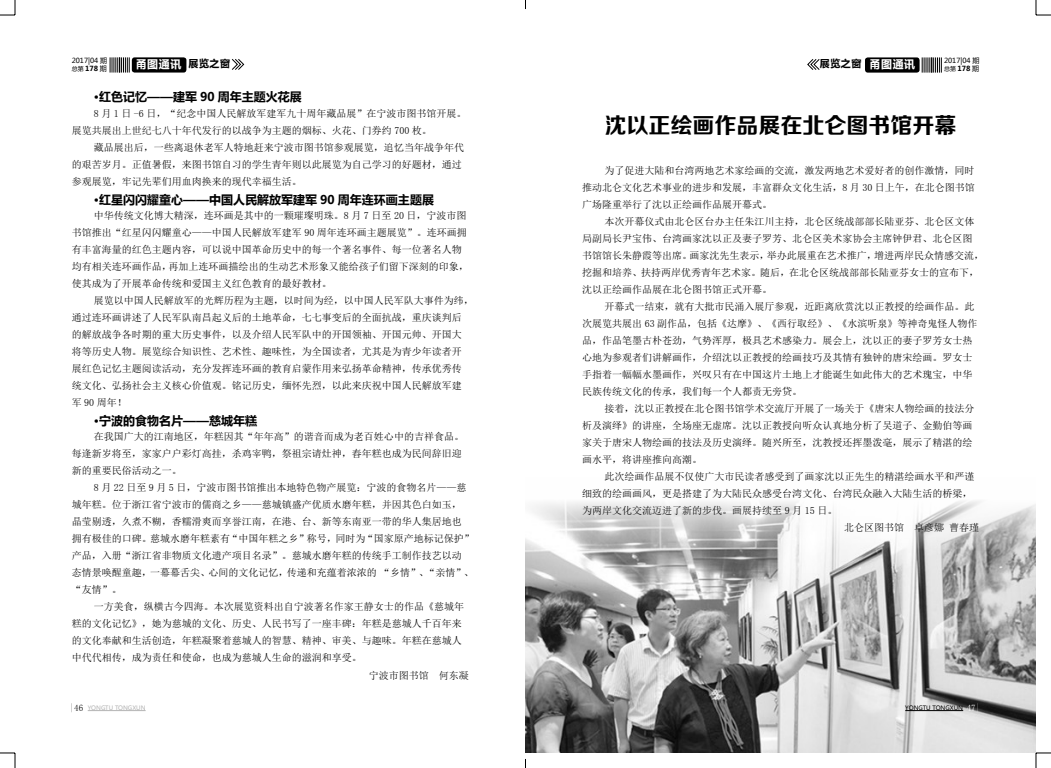
<style>
.page{position:relative;width:1051px;height:768px;background:#fff}
.page>*{position:absolute;margin:0;border:0;box-sizing:border-box;transform-origin:0 0}
.t1{font:22px "FZZCHJW GB1 0";color:#000}
.t2{font:700 12px "Microsoft Ya Hei";color:#000}
.t3{font:700 11px "Microsoft Ya Hei";letter-spacing:.05em;color:#fff}
.t4{font:10px/17px "Sim Sun";color:#000}
.t5{font:700 10px "Microsoft Ya Hei";color:#000}
.t6{font:7px/8.2px "Microsoft Ya Hei";color:#000}
.t7{font:700 7px "Microsoft Ya Hei";color:#000}
.t8{font:6px "Microsoft Ya Hei";color:#b4b4b4}
.t9{font:6px "Microsoft Ya Hei";color:#000}
.s1{font-size:6px}
.s2{font-weight:700}
.s3{font-size:10px;color:#000}
.s4{font-weight:400;font-size:6px}
.s5{font-weight:400}
.s6{font-family:"Sim Sun";font-size:9px;color:#000}
.s7{font-family:"Sim Sun";font-size:9px;color:#fff}
</style>
<div class="page">
<svg style="left:921px;top:57px;width:20px;height:16px"></svg>
<div style="left:865px;top:57px;width:54px;height:16px;background:#000;border-radius:3px"></div>
<hr style="left:88px;top:710px;width:58px;height:1px;background:#b4b4b4">
<svg style="left:807px;top:59px;width:13px;height:11px"></svg>
<svg style="left:110px;top:57px;width:20px;height:15px"></svg>
<div style="left:132px;top:57px;width:54px;height:15px;background:#000;border-radius:3px"></div>
<svg style="left:232px;top:59px;width:13px;height:11px"></svg>
<img style="left:525px;top:501px;width:510px;height:251px">
<hr style="left:905px;top:710px;width:58px;height:1px;background:#000">
<svg style="left:0;top:0;width:16px;height:16px"></svg>
<svg style="left:0;top:752px;width:16px;height:15px"></svg>
<svg style="left:1035px;top:0;width:15px;height:16px"></svg>
<svg style="left:1035px;top:751px;width:15px;height:16px"></svg>
<p class="t6" style="left:72px;top:56px;width:37px">2017|04 期<span class="s1">总第</span> <span class="s2">178</span> 期</p>
<p class="t3" style="left:136px;top:56px;width:96px">甬图通讯 <span class="s3">展览之窗</span></p>
<p class="t3" style="left:869px;top:56px;width:47px">甬图通讯</p>
<p class="t2" style="left:94px;top:89px;width:209px">·红色记忆——建军 90 周年主题火花展</p>
<p class="t4" style="left:72px;top:105px;width:396px;text-indent:22px">8 月 1 日 -6 日，“纪念中国人民解放军建军九十周年藏品展”在宁波市图书馆开展。展览共展出上世纪七八十年代发行的以战争为主题的烟标、火花、门券约 700 枚。</p>
<p class="t4" style="left:72px;top:139px;width:394px;text-indent:22px">藏品展出后，一些离退休老军人特地赶来宁波市图书馆参观展览，追忆当年战争年代的艰苦岁月。正值暑假，来图书馆自习的学生青年则以此展览为自己学习的好题材，通过参观展览，牢记先辈们用血肉换来的现代幸福生活。</p>
<p class="t2" style="left:94px;top:191px;width:341px">·红星闪闪耀童心——中国人民解放军建军 90 周年连环画主题展</p>
<p class="t4" style="left:72px;top:207px;width:398px;text-indent:22px">中华传统文化博大精深，连环画是其中的一颗璀璨明珠。8 月 7 日至 20 日，宁波市图书馆推出“红星闪闪耀童心——中国人民解放军建军 90 周年连环画主题展览”。连环画拥有丰富海量的红色主题内容，可以说中国革命历史中的每一个著名事件、每一位著名人物均有相关连环画作品，再加上连环画描绘出的生动艺术形象又能给孩子们留下深刻的印象，使其成为了开展革命传统和爱国主义红色教育的最好教材。</p>
<p class="t4" style="left:72px;top:292px;width:403px;text-indent:22px">展览以中国人民解放军的光辉历程为主题，以时间为经，以中国人民军队大事件为纬，通过连环画讲述了人民军队南昌起义后的土地革命，七七事变后的全面抗战，重庆谈判后的解放战争各时期的重大历史事件，以及介绍人民军队中的开国领袖、开国元帅、开国大将等历史人物。展览综合知识性、艺术性、趣味性，为全国读者，尤其是为青少年读者开展红色记忆主题阅读活动，充分发挥连环画的教育启蒙作用来弘扬革命精神，传承优秀传统文化、弘扬社会主义核心价值观。铭记历史，缅怀先烈，以此来庆祝中国人民解放军建军 90 周年！</p>
<p class="t2" style="left:94px;top:412px;width:165px">·宁波的食物名片——慈城年糕</p>
<p class="t4" style="left:72px;top:428px;width:394px;text-indent:22px">在我国广大的江南地区，年糕因其“年年高”的谐音而成为老百姓心中的吉祥食品。每逢新岁将至，家家户户彩灯高挂，杀鸡宰鸭，祭祖宗请灶神，舂年糕也成为民间辞旧迎新的重要民俗活动之一。</p>
<p class="t4" style="left:72px;top:479px;width:403px;text-indent:22px">8 月 22 日至 9 月 5 日，宁波市图书馆推出本地特色物产展览：宁波的食物名片——慈城年糕。位于浙江省宁波市的儒商之乡——慈城镇盛产优质水磨年糕，并因其色白如玉，晶莹剔透，久煮不糊，香糯滑爽而享誉江南，在港、台、新等东南亚一带的华人集居地也拥有极佳的口碑。慈城水磨年糕素有“中国年糕之乡”称号，同时为“国家原产地标记保护”产品，入册“浙江省非物质文化遗产项目名录”。慈城水磨年糕的传统手工制作技艺以动态情景唤醒童趣，一幕幕舌尖、心间的文化记忆，传递和充蕴着浓浓的 “乡情”、“亲情”、“友情”。</p>
<p class="t4" style="left:94px;top:598px;width:371px">一方美食，纵横古今四海。本次展览资料出自宁波著名作家王静女士的作品《慈城年</p>
<p class="t4" style="left:72px;top:615px;width:391px">糕的文化记忆》，她为慈城的文化、历史、人民书写了一座丰碑：年糕是慈城人千百年来</p>
<p class="t4" style="left:72px;top:632px;width:391px">的文化奉献和生活创造，年糕凝聚着慈城人的智慧、精神、审美、与趣味。年糕在慈城人</p>
<p class="t4" style="left:72px;top:649px;width:291px">中代代相传，成为责任和使命，也成为慈城人生命的滋润和享受。</p>
<p class="t4" style="left:369px;top:666px;width:101px">宁波市图书馆 何东凝</p>
<p class="t6" style="left:944px;top:56px;width:37px">2017|04 期</p>
<p class="t5" style="left:820px;top:57px;width:43px">展览之窗</p>
<p class="t7" style="left:944px;top:64px;width:37px"><span class="s4">总第</span> 178 <span class="s5">期</span></p>
<h1 class="t1" style="left:604px;top:113px;width:353px">沈以正绘画作品展在北仑图书馆开幕</h1>
<p class="t4" style="left:582px;top:162px;width:394px;text-align:justify;text-indent:22px">为了促进大陆和台湾两地艺术家绘画的交流，激发两地艺术爱好者的创作激情，同时推动北仑文化艺术事业的进步和发展，丰富群众文化生活，8 月 30 日上午，在北仑图书馆广场隆重举行了沈以正绘画作品展开幕式。</p>
<p class="t4" style="left:582px;top:213px;width:403px;text-indent:22px">本次开幕仪式由北仑区台办主任朱江川主持，北仑区统战部部长陆亚芬、北仑区文体局副局长尹宝伟、台湾画家沈以正及妻子罗芳、北仑区美术家协会主席钟伊君、北仑区图书馆馆长朱静霞等出席。画家沈先生表示，举办此展重在艺术推广，增进两岸民众情感交流，挖掘和培养、扶持两岸优秀青年艺术家。随后，在北仑区统战部部长陆亚芬女士的宣布下，沈以正绘画作品展在北仑图书馆正式开幕。</p>
<p class="t4" style="left:582px;top:298px;width:396px;text-indent:22px">开幕式一结束，就有大批市民涌入展厅参观，近距离欣赏沈以正教授的绘画作品。此次展览共展出 63 副作品，包括《达摩》、《西行取经》、《水滨听泉》等神奇鬼怪人物作品，作品笔墨古朴苍劲，气势浑厚，极具艺术感染力。展会上，沈以正的妻子罗芳女士热心地为参观者们讲解画作，介绍沈以正教授的绘画技巧及其情有独钟的唐宋绘画。罗女士手指着一幅幅水墨画作，兴叹只有在中国这片土地上才能诞生如此伟大的艺术瑰宝，中华民族传统文化的传承，我们每一个人都责无旁贷。</p>
<p class="t4" style="left:582px;top:400px;width:394px;text-indent:22px">接着，沈以正教授在北仑图书馆学术交流厅开展了一场关于《唐宋人物绘画的技法分析及演绎》的讲座，全场座无虚席。沈以正教授向听众认真地分析了吴道子、金勤伯等画家关于唐宋人物绘画的技法及历史演绎。随兴所至，沈教授还挥墨泼毫，展示了精湛的绘画水平，将讲座推向高潮。</p>
<p class="t4" style="left:604px;top:468px;width:371px">此次绘画作品展不仅使广大市民读者感受到了画家沈以正先生的精湛绘画水平和严谨</p>
<p class="t4" style="left:582px;top:485px;width:391px">细致的绘画画风，更是搭建了为大陆民众感受台湾文化、台湾民众融入大陆生活的桥梁，</p>
<p class="t4" style="left:582px;top:502px;width:256px">为两岸文化交流迈进了新的步伐。画展持续至 9 月 15 日。</p>
<p class="t4" style="left:844px;top:519px;width:136px">北仑区图书馆　卓彦娜 曹春瑾</p>
<p class="t8" style="left:70px;top:703px;width:77px"><span class="s6">|46</span> YONGTU TONGXUN</p>
<p class="t9" style="left:905px;top:703px;width:76px">YONGTU TONGXUN <span class="s7">47|</span></p>
</div>
